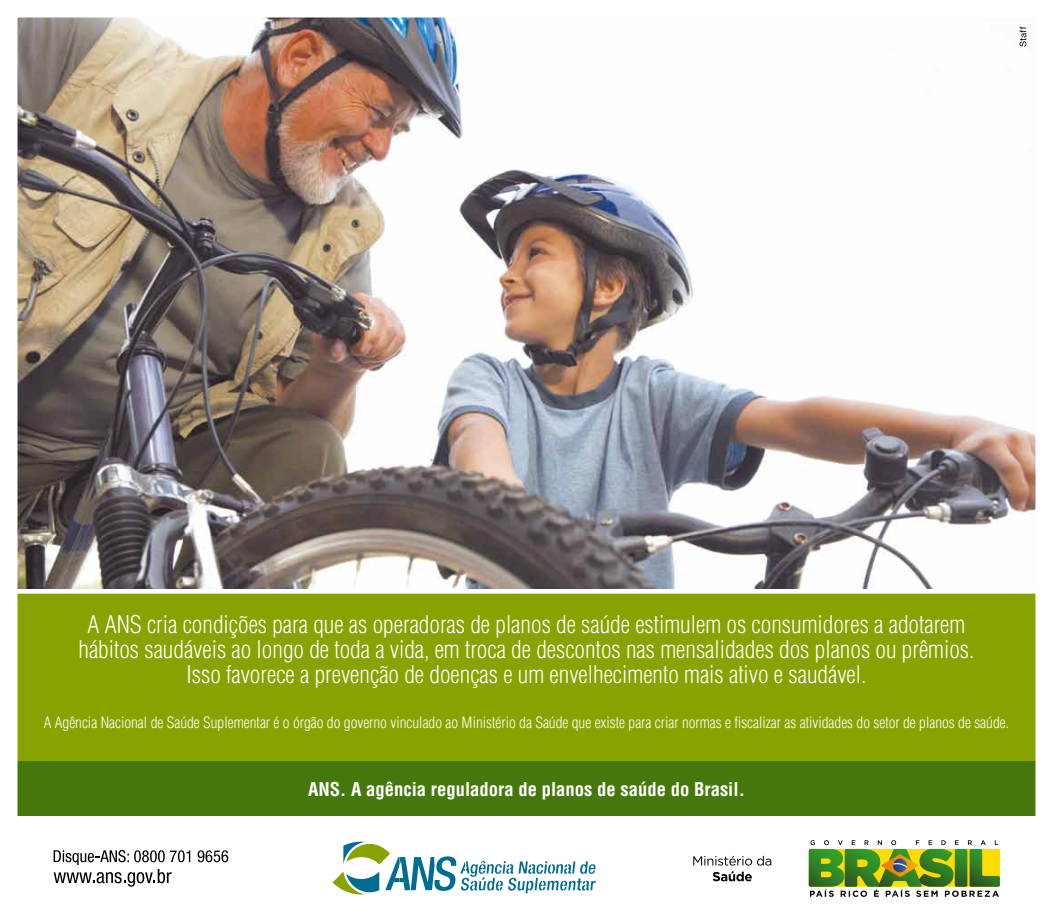
<style>
.page{position:relative;width:1053px;height:922px;background:#fff}
.page>*{position:absolute;margin:0;border:0;box-sizing:border-box;transform-origin:0 0}
.t1{font:300 condensed 23.75px/25px "Helvetica";color:#fff;text-align:center}
.t2{font:700 condensed 18.62px "Helvetica";color:#fff}
.t3{font:300 condensed 15.25px "Helvetica";color:#fff}
</style>
<div class="page">
<div style="left:9px;top:591px;width:1031px;height:180px;background:#88a300"></div>
<div style="left:6px;top:588px;width:1036px;height:186px;border:5px solid #fff"></div>
<div style="left:10px;top:760px;width:1032px;height:55px;background:#44780c"></div>
<img style="left:19px;top:19px;width:1014px;height:569px">
<svg style="left:1019px;top:27px;width:7px;height:20px"></svg>
<svg style="left:332px;top:841px;width:263px;height:53px"></svg>
<svg style="left:808px;top:840px;width:191px;height:56px"></svg>
<svg style="left:693px;top:855px;width:78px;height:26px"></svg>
<svg style="left:54px;top:850px;width:136px;height:36px"></svg>
<svg style="left:197px;top:850px;width:31px;height:12px"></svg>
<p class="t1" style="left:78px;top:612px;width:897px">A ANS cria condições para que as operadoras de planos de saúde estimulem os consumidores a adotarem hábitos saudáveis ao longo de toda a vida, em troca de descontos nas mensalidades dos planos ou prêmios.<br>Isso favorece a prevenção de doenças e um envelhecimento mais ativo e saudável.</p>
<p class="t3" style="left:44px;top:712px;width:966px">A Agência Nacional de Saúde Suplementar é o órgão do governo vinculado ao Ministério da Saúde que existe para criar normas e fiscalizar as atividades do setor de planos de saúde.</p>
<p class="t2" style="left:308px;top:776px;width:438px">ANS. A agência reguladora de planos de saúde do Brasil.</p>
</div>
